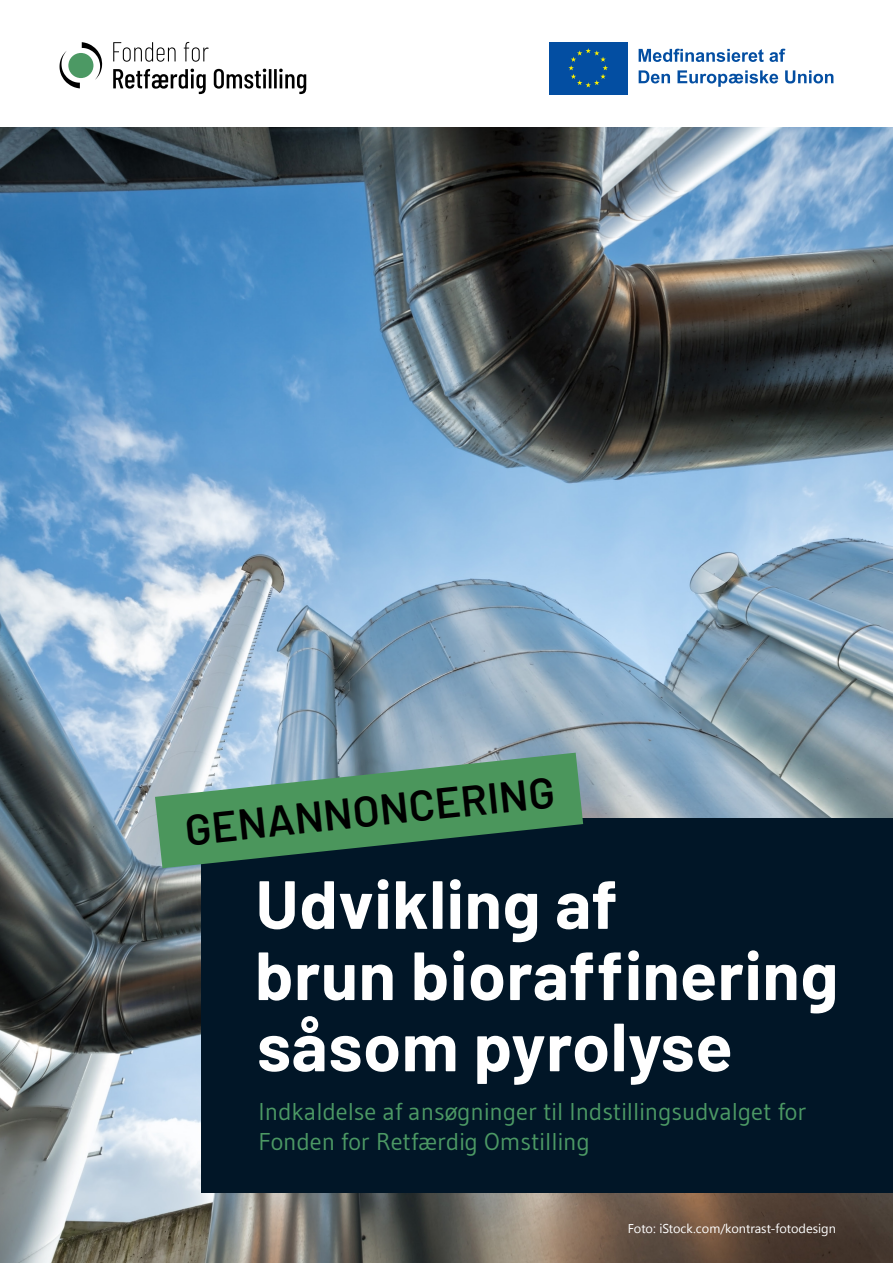
<style>
.page{position:relative;width:893px;height:1263px;background:#fff}
.page>*{position:absolute;margin:0;border:0;box-sizing:border-box;transform-origin:0 0}
.titel{font:700 67.95px "Barlow";letter-spacing:.01em;color:#fff}
.titel_2{font:600 43.05px "Barlow";color:#000}
.undertitel{font:24.3px "Gudea";color:#4c9964}
.fotocredit{font:12.75px "Segoe UI";color:#fff}
</style>
<div class="page">
<img style="left:0;top:128px;width:893px;height:1135px">
<div style="left:548px;top:40px;width:81px;height:56px;background:linear-gradient(to right,#034ea2,#034ea2)"></div>
<div style="left:549px;top:42px;width:78px;height:52px;background:#034ea2"></div>
<svg style="left:568px;top:48px;width:40px;height:39px"></svg>
<svg style="left:639px;top:49px;width:146px;height:13px"></svg>
<svg style="left:639px;top:70px;width:31px;height:13px"></svg>
<svg style="left:677px;top:70px;width:101px;height:17px"></svg>
<svg style="left:785px;top:70px;width:48px;height:13px"></svg>
<svg style="left:60px;top:42px;width:42px;height:46px"></svg>
<svg style="left:113px;top:69px;width:93px;height:25px"></svg>
<svg style="left:214px;top:69px;width:57px;height:20px"></svg>
<hr style="left:274px;top:69px;width:3px;height:19px;background:#000">
<svg style="left:279px;top:69px;width:27px;height:25px"></svg>
<svg style="left:113px;top:42px;width:63px;height:20px"></svg>
<svg style="left:184px;top:42px;width:25px;height:20px"></svg>
<div style="left:201px;top:818px;width:692px;height:374px;background:#011627"></div>
<svg style="left:155px;top:753px;width:428px;height:115px;fill:#4b965c"></svg>
<h1 class="titel_2" style="left:182px;top:799px;width:373px;rotate:-6deg">GENANNONCERING</h1>
<h1 class="titel" style="left:256px;top:854px;width:363px">Udvikling af</h1>
<h1 class="titel" style="left:255px;top:925px;width:585px">brun bioraffinering</h1>
<h1 class="titel" style="left:257px;top:996px;width:477px">såsom pyrolyse</h1>
<h2 class="undertitel" style="left:259px;top:1096px;width:549px">Indkaldelse af ansøgninger til Indstillingsudvalget for</h2>
<h2 class="undertitel" style="left:259px;top:1126px;width:333px">Fonden for Retfærdig Omstilling</h2>
<p class="fotocredit" style="left:628px;top:1220px;width:210px">Foto: iStock.com/kontrast-fotodesign</p>
</div>
